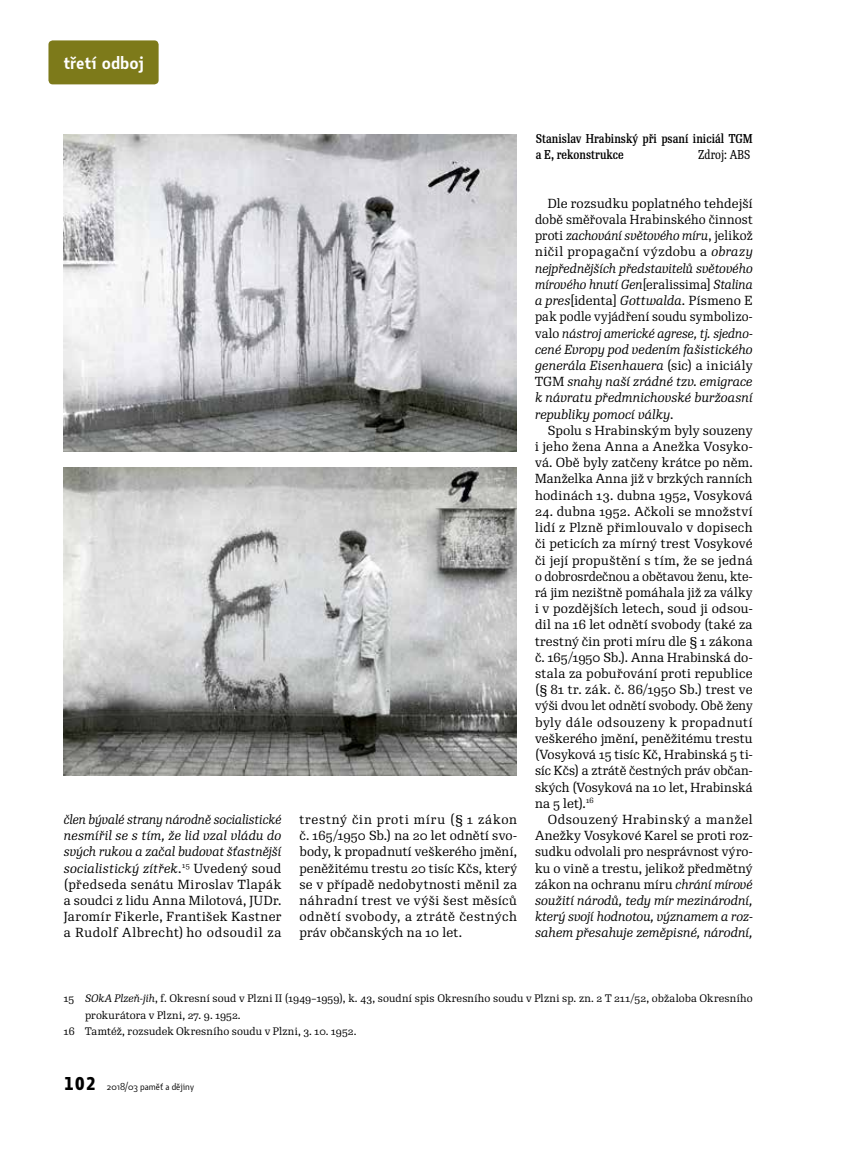
<style>
.page{position:relative;width:859px;height:1149px;background:#fff}
.page>*{position:absolute;margin:0;border:0;box-sizing:border-box;transform-origin:0 0}
.t1{font:600 18px "Botanika Std";letter-spacing:.005em;color:#fff}
.t2{font:12.75px/16.2px "Re Public Std";letter-spacing:.02em;color:#000;text-align:justify}
.t3{font:italic 12.75px/16.2px "Re Public Std";letter-spacing:.01em;color:#000;text-align:justify;scale:.95 1}
.t4{font:500 12.45px/16.2px "Re Public Std Cond";color:#000}
.t5{font:12.45px "Re Public Std Cond";letter-spacing:.005em;color:#000}
.t6{font:10.5px "Re Public Std";letter-spacing:.015em;color:#000}
.t7{font:9.75px "Botanika Std";color:#000}
.s1{font-style:italic}
.s2{font-style:normal}
.s3{font-family:"Botanika Mono";font-weight:700;font-size:18px}
</style>
<div class="page">
<div style="left:48px;top:40px;width:111px;height:44px;background:#7d7a1a;border-radius:4px"></div>
<img style="left:64px;top:135px;width:453px;height:316px">
<img style="left:64px;top:467px;width:453px;height:308px">
<h1 class="t1" style="left:64px;top:50px;width:82px">třetí odboj</h1>
<p class="t2" style="left:64px;top:811px;width:219px"><span class="s1">člen bývalé strany národně socialistické nesmířil se s tím, že lid vzal vládu do svých rukou a začal budovat šťastnější socialistický zítřek</span>.<sup>15</sup> Uvedený soud (předseda senátu Miroslav Tlapák a soudci z lidu Anna Milotová, JUDr.<br>Jaromír Fikerle, František Kastner a Rudolf Albrecht) ho odsoudil za</p>
<p class="t2" style="left:299px;top:811px;width:219px">trestný čin proti míru (§ 1 zákon č. 165/1950 Sb.) na 20 let odnětí svo&shy;body, k propadnutí veškerého jmění, peněžitému trestu 20 tisíc Kčs, který se v případě nedobytnosti měnil za náhradní trest ve výši šest měsíců odnětí svobody, a ztrátě čestných práv občanských na 10 let.</p>
<p class="t4" style="left:536px;top:130px;width:218px">Stanislav Hrabinský při psaní iniciál TGM a E, rekonstrukce</p>
<p class="t5" style="left:698px;top:147px;width:54px">Zdroj: ABS</p>
<p class="t3" style="left:535px;top:195px;width:231px;text-indent:13px"><span class="s2">Dle rozsudku poplatného tehdejší době směřovala Hrabinského činnost proti</span> zachování světového míru<span class="s2">, jelikož ničil propagační výzdobu a</span> obrazy nejpřednějších představitelů světového mírového hnutí Gen<span class="s2">[eralissima]</span> Stalina a pres<span class="s2">[identa]</span> Gottwalda<span class="s2">. Písmeno E pak podle vyjádření soudu symbolizo&shy;valo</span> nástroj americké agrese, tj. sjedno&shy;cené Evropy pod vedením fašistického generála Eisenhauera <span class="s2">(sic) a iniciály TGM</span> snahy naší zrádné tzv. emigrace k návratu předmnichovské buržoasní republiky pomocí války<span class="s2">.</span></p>
<p class="t2" style="left:535px;top:422px;width:219px;text-indent:13px">Spolu s Hrabinským byly souzeny i jeho žena Anna a Anežka Vosyko&shy;vá. Obě byly zatčeny krátce po něm.<br>Manželka Anna již v brzkých ranních hodinách 13. dubna 1952, Vosyková</p>
<p class="t2" style="left:535px;top:503px;width:219px">24. dubna 1952. Ačkoli se množství lidí z Plzně přimlouvalo v dopisech či peticích za mírný trest Vosykové či její propuštění s tím, že se jedná o dobrosrdečnou a obětavou ženu, kte&shy;rá jim nezištně pomáhala již za války i v pozdějších letech, soud ji odsou&shy;dil na 16 let odnětí svobody (také za trestný čin proti míru dle § 1 zákona č. 165/1950 Sb.). Anna Hrabinská do&shy;stala za pobuřování proti republice (§ 81 tr. zák. č. 86/1950 Sb.) trest ve výši dvou let odnětí svobody. Obě ženy byly dále odsouzeny k propadnutí veškerého jmění, peněžitému trestu (Vosyková 15 tisíc Kč, Hrabinská 5 ti&shy;síc Kčs) a ztrátě čestných práv občan&shy;ských (Vosyková na 10 let, Hrabinská na 5 let).<sup>16</sup></p>
<p class="t2" style="left:535px;top:811px;width:219px;text-indent:13px">Odsouzený Hrabinský a manžel Anežky Vosykové Karel se proti roz&shy;sudku odvolali pro nesprávnost výro&shy;ku o vině a trestu, jelikož předmětný zákon na ochranu míru <span class="s1">chrání mírové soužití národů, tedy mír mezinárodní, který svojí hodnotou, významem a roz&shy;sahem přesahuje zeměpisné, národní,</span></p>
<p class="t6" style="left:64px;top:991px;width:690px">15 <span class="s1">SOkA Plzeň-jih</span>, f. Okresní soud v Plzni II (1949–1959), k. 43, soudní spis Okresního soudu v Plzni sp. zn. 2 T 211/52, obžaloba Okresního</p>
<p class="t6" style="left:85px;top:1007px;width:157px">prokurátora v Plzni, 27. 9. 1952.</p>
<p class="t6" style="left:64px;top:1023px;width:294px">16 Tamtéž, rozsudek Okresního soudu v Plzni, 3. 10. 1952.</p>
<p class="t7" style="left:64px;top:1079px;width:132px"><span class="s3">102</span> 2018/03 paměť a dějiny</p>
</div>
